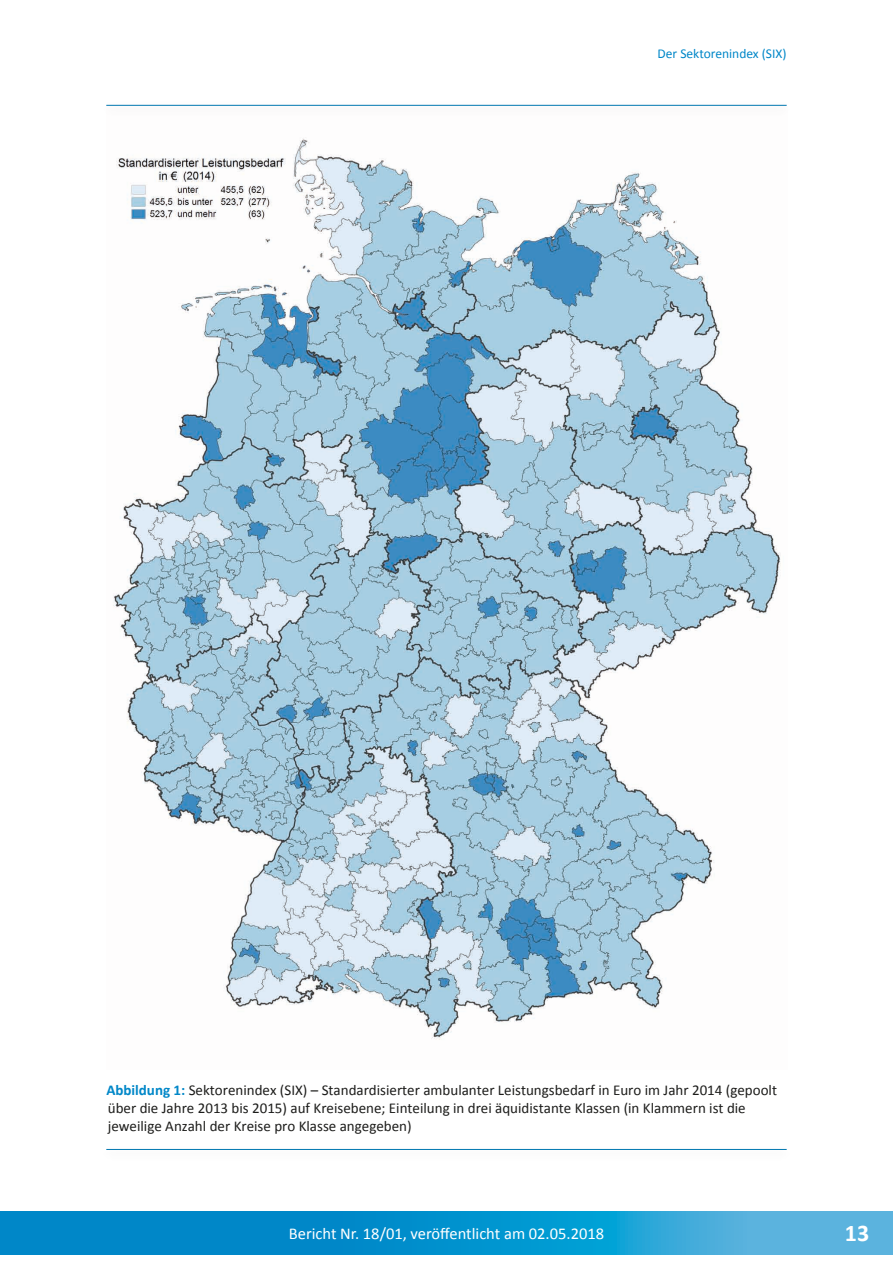
<style>
.page{position:relative;width:893px;height:1263px;background:#fff}
.page>*{position:absolute;margin:0;border:0;box-sizing:border-box;transform-origin:0 0}
.t1{font:700 24px "Calibri";color:#fff}
.t2{font:16.5px "Calibri";color:#fff}
.t3{font:15px/18px "Calibri";color:#1d1d1b}
.t4{font:13.5px "Calibri";color:#0087c8}
.s1{font-weight:700;color:#0087c8}
</style>
<div class="page">
<svg style="left:0;top:1212px;width:893px;height:42px;background:#1797d0"></svg>
<img style="left:113px;top:138px;width:668px;height:902px">
<hr style="left:106px;top:1149px;width:681px;height:1px;background:#0077b0">
<div style="left:98px;top:100px;width:696px;height:19px;background:#1d1d1b;opacity:.2"></div>
<hr style="left:106px;top:105px;width:681px;height:1px;background:#0077b0">
<p class="t4" style="left:658px;top:45px;width:131px">Der Sektorenindex (SIX)</p>
<p class="t3" style="left:106px;top:1081px;width:672px"><span class="s1">Abbildung 1:</span> Sektorenindex (SIX) – Standardisierter ambulanter Leistungsbedarf in Euro im Jahr 2014 (gepoolt über die Jahre 2013 bis 2015) auf Kreisebene; Einteilung in drei äquidistante Klassen (in Klammern ist die jeweilige Anzahl der Kreise pro Klasse angegeben)</p>
<p class="t2" style="left:289px;top:1223px;width:317px">Bericht Nr. 18/01, veröffentlicht am 02.05.2018</p>
<h1 class="t1" style="left:845px;top:1218px;width:26px">13</h1>
</div>
